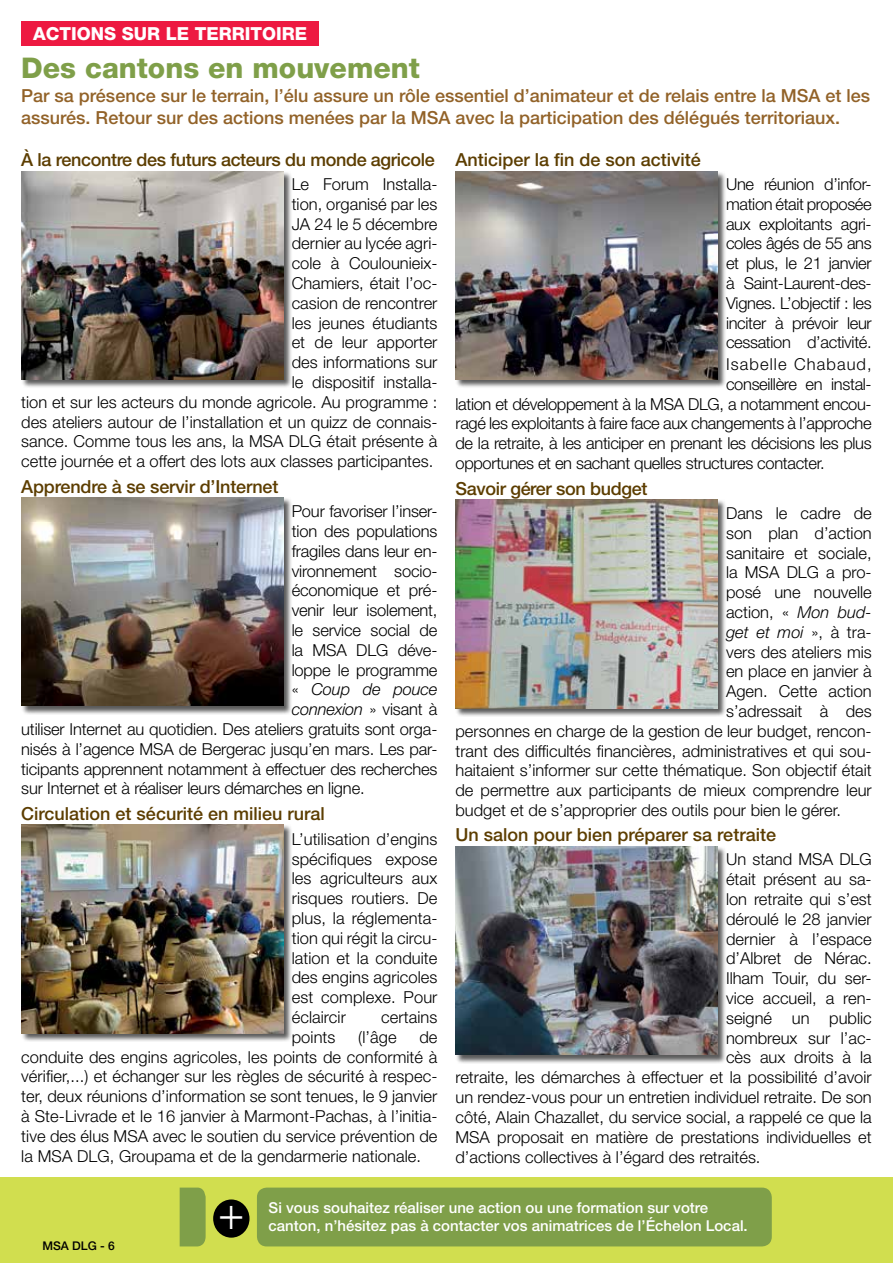
<style>
.page{position:relative;width:893px;height:1263px;background:#fff}
.page>*{position:absolute;margin:0;border:0;box-sizing:border-box;transform-origin:0 0}
.t1{font:300 45.9px "Helvetica Neue LT Std";color:#fff;scale:.95 1}
.t2{font:800 28.5px "Helvetica Neue LT Std";color:#7f9f49}
.t3{font:500 18px "Helvetica Neue LT Std";letter-spacing:-.01em;color:#5c3d00}
.t4{font:500 18px/21.6px "Helvetica Neue LT Std";color:#926228}
.t5{font:800 18px "Helvetica Neue LT Std";color:#fff}
.t6{font:300 16.5px/19.8px "Helvetica Neue LT Std";color:#000;text-align:justify}
.t7{font:300 16.5px "Helvetica Neue LT Std";letter-spacing:-.02em;color:#000}
.t8{font:italic 300 16.5px "Helvetica Neue LT Std";letter-spacing:-.01em;color:#000}
.t9{font:300 16.5px "Helvetica Neue LT Std";letter-spacing:.065em;color:#000}
.t10{font:500 15px "Helvetica Neue LT Std";color:#fff}
.t11{font:500 12px "Helvetica Neue LT Std";color:#000}
.s1{font-style:normal}
.s2{font-style:italic}
</style>
<div class="page">
<div style="left:0;top:1178px;width:893px;height:85px;background:#d1de4f"></div>
<div style="left:21px;top:497px;width:271px;height:218px;background:#000;opacity:.65"></div>
<img style="left:21px;top:497px;width:262px;height:209px">
<div style="left:21px;top:825px;width:271px;height:217px;background:#000;opacity:.65"></div>
<img style="left:21px;top:825px;width:262px;height:208px">
<div style="left:455px;top:846px;width:271px;height:218px;background:#000;opacity:.65"></div>
<img style="left:456px;top:846px;width:261px;height:209px">
<div style="left:455px;top:499px;width:271px;height:218px;background:#000;opacity:.65"></div>
<img style="left:456px;top:500px;width:261px;height:208px">
<div style="left:455px;top:171px;width:271px;height:217px;background:#000;opacity:.65"></div>
<img style="left:456px;top:171px;width:261px;height:208px">
<div style="left:21px;top:171px;width:271px;height:217px;background:#000;opacity:.65"></div>
<img style="left:21px;top:171px;width:262px;height:208px">
<div style="left:21px;top:21px;width:298px;height:25px;background:#ed1941"></div>
<div style="left:213px;top:1199px;width:36px;height:39px;background:#000;border-radius:50%"></div>
<div style="left:257px;top:1187px;width:515px;height:59px;background:#7f9f49;border-radius:10px"></div>
<svg style="left:180px;top:1187px;width:26px;height:59px;background:#82a149"></svg>
<p class="t5" style="left:33px;top:23px;width:276px">Actions sur le territoire</p>
<h2 class="t2" style="left:21px;top:51px;width:400px">Des cantons en mouvement</h2>
<p class="t4" style="left:21px;top:85px;width:850px">Par sa présence sur le terrain, l’élu assure un rôle essentiel d’animateur et de relais entre la MSA et les assurés. Retour sur des actions menées par la MSA avec la participation des délégués territoriaux.</p>
<p class="t3" style="left:21px;top:149px;width:415px">À la rencontre des futurs acteurs du monde agricole</p>
<p class="t6" style="left:21px;top:174px;width:418px;text-align:right">Le Forum Installa-<br>tion, organisé par les<br>JA 24 le 5 décembre<br>dernier au lycée agri-<br>cole à Coulounieix-<br>Chamiers, était l’oc-<br>casion de rencontrer<br>les jeunes étudiants<br>et de leur apporter<br>des informations sur<br>le dispositif installa-<br>tion et sur les acteurs du monde agricole. Au programme : des ateliers autour de l’installation et un quizz de connais&shy;sance. Comme tous les ans, la MSA DLG était présente à cette journée et a offert des lots aux classes participantes.</p>
<p class="t3" style="left:21px;top:476px;width:259px">Apprendre à se servir d’Internet</p>
<p class="t6" style="left:292px;top:501px;width:147px">Pour favoriser l’inser-</p>
<p class="t6" style="left:292px;top:521px;width:147px">tion des populations</p>
<p class="t6" style="left:292px;top:541px;width:147px">fragiles dans leur en-</p>
<p class="t6" style="left:292px;top:560px;width:147px">vironnement socio-</p>
<p class="t6" style="left:292px;top:580px;width:147px">économique et pré-</p>
<p class="t6" style="left:292px;top:600px;width:147px">venir leur isolement,</p>
<p class="t6" style="left:292px;top:620px;width:147px">le service social de</p>
<p class="t6" style="left:292px;top:640px;width:147px">la MSA DLG déve-</p>
<p class="t6" style="left:292px;top:659px;width:147px">loppe le programme</p>
<p class="t8" style="left:292px;top:680px;width:147px"><span class="s1">«</span> Coup de pouce</p>
<p class="t8" style="left:292px;top:699px;width:147px">connexion <span class="s1">» visant à</span></p>
<p class="t6" style="left:21px;top:719px;width:418px">utiliser Internet au quotidien. Des ateliers gratuits sont orga-</p>
<p class="t6" style="left:21px;top:739px;width:418px">nisés à l’agence MSA de Bergerac jusqu’en mars. Les par-</p>
<p class="t6" style="left:21px;top:758px;width:418px">ticipants apprennent notamment à effectuer des recherches</p>
<p class="t6" style="left:21px;top:778px;width:345px">sur Internet et à réaliser leurs démarches en ligne.</p>
<p class="t3" style="left:21px;top:803px;width:305px">Circulation et sécurité en milieu rural</p>
<p class="t6" style="left:292px;top:828px;width:147px">L’utilisation d’engins spécifiques expose les agriculteurs aux risques routiers. De plus, la réglementa&shy;tion qui régit la circu&shy;lation et la conduite des engins agricoles est complexe. Pour éclaircir</p>
<p class="t3" style="left:455px;top:149px;width:247px">Anticiper la fin de son activité</p>
<p class="t6" style="left:726px;top:174px;width:147px">Une réunion d’infor&shy;mation était proposée aux exploitants agri&shy;coles âgés de 55 ans et plus, le 21 janvier à Saint-Laurent-des-Vignes. L’objectif : les inciter à prévoir leur cessation d’activité.</p>
<p class="t9" style="left:726px;top:354px;width:147px">Isabelle Chabaud,</p>
<p class="t7" style="left:726px;top:374px;width:147px">conseillère en instal-</p>
<p class="t7" style="left:455px;top:394px;width:418px">lation et développement à la MSA DLG, a notamment encou-</p>
<p class="t7" style="left:455px;top:413px;width:418px">ragé les exploitants à faire face aux changements à l’approche</p>
<p class="t7" style="left:455px;top:433px;width:418px">de la retraite, à les anticiper en prenant les décisions les plus</p>
<p class="t7" style="left:455px;top:453px;width:371px">opportunes et en sachant quelles structures contacter.</p>
<p class="t3" style="left:455px;top:478px;width:193px">Savoir gérer son budget</p>
<p class="t6" style="left:726px;top:503px;width:147px">Dans le cadre de</p>
<p class="t6" style="left:726px;top:523px;width:147px">son plan d’action</p>
<p class="t6" style="left:726px;top:542px;width:147px">sanitaire et sociale,</p>
<p class="t6" style="left:726px;top:562px;width:147px">la MSA DLG a pro-</p>
<p class="t6" style="left:726px;top:582px;width:147px">posé une nouvelle</p>
<p class="t6" style="left:726px;top:602px;width:147px">action, « <span class="s2">Mon bud-</span></p>
<p class="t8" style="left:726px;top:622px;width:147px">get et moi <span class="s1">», à tra-</span></p>
<p class="t6" style="left:726px;top:641px;width:147px">vers des ateliers mis</p>
<p class="t6" style="left:726px;top:661px;width:147px">en place en janvier à</p>
<p class="t6" style="left:726px;top:681px;width:147px">Agen. Cette action</p>
<p class="t6" style="left:726px;top:701px;width:147px">s’adressait à des</p>
<p class="t6" style="left:455px;top:721px;width:418px">personnes en charge de la gestion de leur budget, rencon-</p>
<p class="t6" style="left:455px;top:740px;width:418px">trant des difficultés financières, administratives et qui sou-</p>
<p class="t6" style="left:455px;top:760px;width:418px">haitaient s’informer sur cette thématique. Son objectif était</p>
<p class="t6" style="left:455px;top:780px;width:418px">de permettre aux participants de mieux comprendre leur</p>
<p class="t6" style="left:455px;top:800px;width:387px">budget et de s’approprier des outils pour bien le gérer.</p>
<p class="t3" style="left:455px;top:824px;width:322px">Un salon pour bien préparer sa retraite</p>
<p class="t6" style="left:726px;top:849px;width:147px">Un stand MSA DLG</p>
<p class="t6" style="left:726px;top:869px;width:147px">était présent au sa-</p>
<p class="t6" style="left:726px;top:889px;width:147px">lon retraite qui s’est</p>
<p class="t6" style="left:726px;top:909px;width:147px">déroulé le 28 janvier</p>
<p class="t6" style="left:726px;top:928px;width:147px">dernier à l’espace</p>
<p class="t6" style="left:726px;top:948px;width:147px">d’Albret de Nérac.</p>
<p class="t6" style="left:726px;top:968px;width:147px">Ilham Touir, du ser-</p>
<p class="t6" style="left:726px;top:988px;width:147px">vice accueil, a ren-</p>
<p class="t6" style="left:726px;top:1008px;width:147px">seigné un public</p>
<p class="t6" style="left:726px;top:1027px;width:147px">nombreux sur l’ac-</p>
<p class="t6" style="left:726px;top:1047px;width:147px">cès aux droits à la</p>
<p class="t6" style="left:455px;top:1067px;width:418px">retraite, les démarches à effectuer et la possibilité d’avoir</p>
<p class="t6" style="left:455px;top:1087px;width:418px">un rendez-vous pour un entretien individuel retraite. De son</p>
<p class="t6" style="left:455px;top:1107px;width:418px">côté, Alain Chazallet, du service social, a rappelé ce que la</p>
<p class="t6" style="left:455px;top:1126px;width:418px">MSA proposait en matière de prestations individuelles et</p>
<p class="t6" style="left:455px;top:1146px;width:307px">d’actions collectives à l’égard des retraités.</p>
<p class="t6" style="left:381px;top:1007px;width:58px">certains</p>
<p class="t6" style="left:292px;top:1026px;width:45px">points</p>
<p class="t6" style="left:358px;top:1026px;width:40px">(l’âge</p>
<p class="t6" style="left:21px;top:1026px;width:418px;text-indent:398px">de conduite des engins agricoles, les points de conformité à vérifier,...) et échanger sur les règles de sécurité à respec&shy;ter, deux réunions d’information se sont tenues, le 9 janvier à Ste-Livrade et le 16 janvier à Marmont-Pachas, à l’initia&shy;tive des élus MSA avec le soutien du service prévention de la MSA DLG, Groupama et de la gendarmerie nationale.</p>
<p class="t11" style="left:43px;top:1239px;width:74px">MSA DLG - 6</p>
<p class="t10" style="left:269px;top:1198px;width:441px">Si vous souhaitez réaliser une action ou une formation sur votre</p>
<h1 class="t1" style="left:218px;top:1185px;width:29px">+</h1>
<p class="t10" style="left:269px;top:1216px;width:481px">canton, n’hésitez pas à contacter vos animatrices de l’Échelon Local.</p>
</div>
